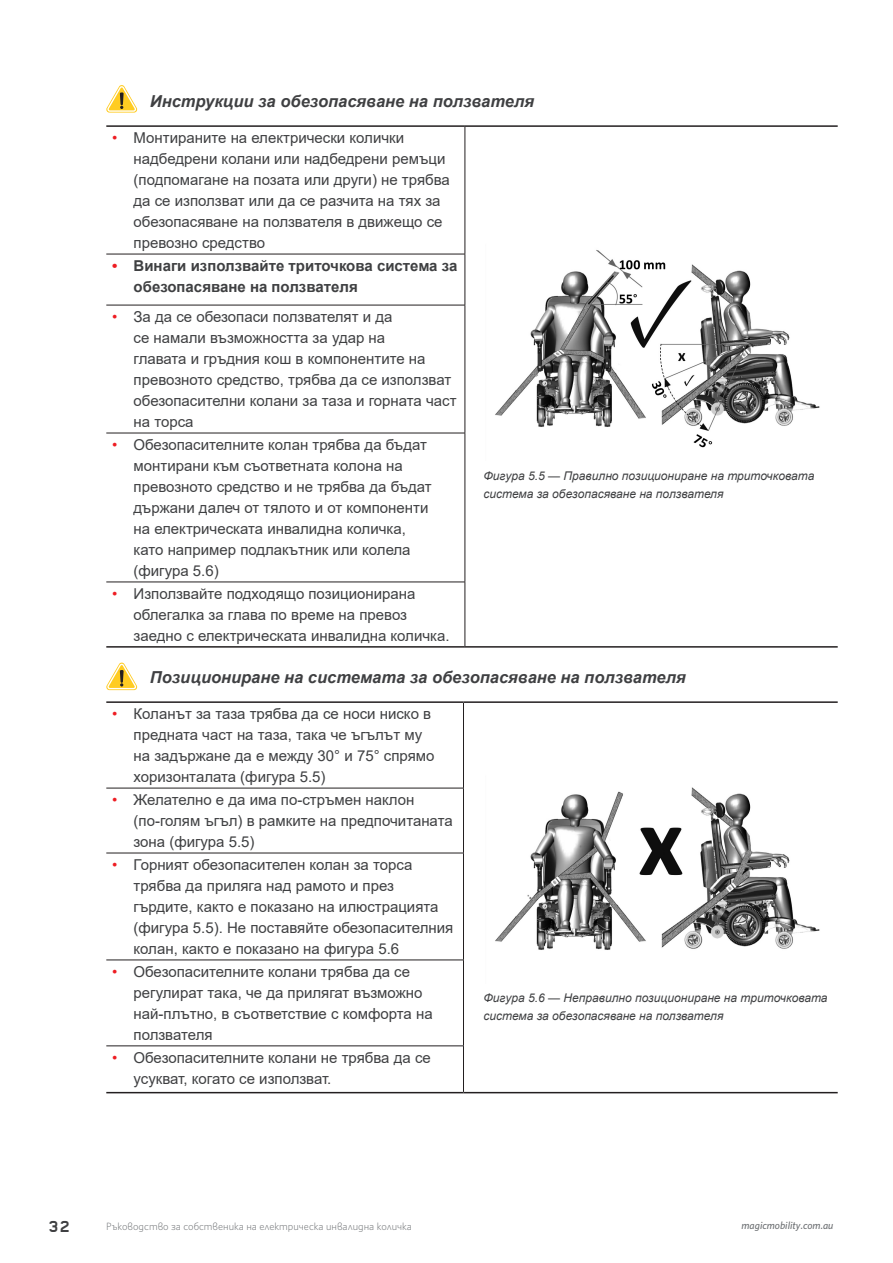
<style>
.page{position:relative;width:893px;height:1263px;background:#fff}
.page>*{position:absolute;margin:0;border:0;box-sizing:border-box;transform-origin:0 0}
.Sub_Heading_2{font:italic 700 16.5px "Arial";color:#3f4042}
.t1{font:15px/21px "Arial";color:#3f4042}
.t2{font:700 15px/21px "Arial";color:#3f4042}
.t3{font:15px "Alpha Headline";color:#3f4042}
.Picture_footnote{font:italic 12px/18px "Arial";color:#3f4042}
.t4{font:300 10.5px "Whitney";color:#6c6f72}
.t5{font:italic 500 10.5px "Whitney";color:#6c6f72}
.s1{color:#ee1d23}
</style>
<div class="page">
<svg style="left:106px;top:85px;width:32px;height:28px"></svg>
<hr style="left:465px;top:646px;width:373px;height:2px;background:#231f20">
<hr style="left:106px;top:125px;width:359px;height:2px;background:#231f20">
<hr style="left:465px;top:125px;width:373px;height:2px;background:#231f20">
<hr style="left:106px;top:646px;width:359px;height:2px;background:#231f20">
<hr style="left:106px;top:254px;width:359px;height:1px;background:#231f20">
<hr style="left:106px;top:305px;width:359px;height:1px;background:#231f20">
<hr style="left:106px;top:433px;width:359px;height:1px;background:#231f20">
<hr style="left:465px;top:127px;width:1px;height:127px;background:#231f20">
<hr style="left:465px;top:254px;width:1px;height:51px;background:#231f20">
<hr style="left:465px;top:305px;width:1px;height:128px;background:#231f20">
<hr style="left:465px;top:433px;width:1px;height:149px;background:#231f20">
<hr style="left:465px;top:582px;width:1px;height:64px;background:#231f20">
<hr style="left:106px;top:582px;width:359px;height:1px;background:#231f20">
<svg style="left:106px;top:662px;width:32px;height:28px"></svg>
<hr style="left:463px;top:1092px;width:375px;height:1px;background:#231f20">
<hr style="left:106px;top:701px;width:357px;height:2px;background:#231f20">
<hr style="left:463px;top:701px;width:375px;height:2px;background:#231f20">
<hr style="left:106px;top:1092px;width:357px;height:1px;background:#231f20">
<hr style="left:106px;top:788px;width:358px;height:1px;background:#231f20">
<hr style="left:106px;top:853px;width:358px;height:1px;background:#231f20">
<hr style="left:106px;top:960px;width:358px;height:1px;background:#231f20">
<hr style="left:463px;top:703px;width:1px;height:85px;background:#231f20">
<hr style="left:463px;top:788px;width:1px;height:65px;background:#231f20">
<hr style="left:463px;top:853px;width:1px;height:107px;background:#231f20">
<hr style="left:463px;top:960px;width:1px;height:86px;background:#231f20">
<hr style="left:463px;top:1046px;width:1px;height:46px;background:#231f20">
<hr style="left:106px;top:1045px;width:358px;height:1px;background:#231f20">
<img style="left:495px;top:250px;width:325px;height:198px">
<img style="left:495px;top:787px;width:325px;height:163px">
<p class="Sub_Heading_2" style="left:150px;top:90px;width:386px">Инструкции за обезопасяване на ползвателя</p>
<p class="t1" style="left:134px;top:127px;width:318px;text-indent:-21px"><span class="s1">•</span> Монтираните на електрически колички надбедрени колани или надбедрени ремъци (подпомагане на позата или други) не трябва да се използват или да се разчита на тях за обезопасяване на ползвателя в движещо се превозно средство</p>
<p class="t2" style="left:134px;top:255px;width:325px;text-indent:-21px"><span class="s1">•</span> Винаги използвайте триточкова система за обезопасяване на ползвателя</p>
<p class="t1" style="left:134px;top:306px;width:325px;text-indent:-21px"><span class="s1">•</span> За да се обезопаси ползвателят и да<br>се намали възможността за удар на<br>главата и гръдния кош в компонентите на превозното средство, трябва да се използват обезопасителни колани за таза и горната част на торса</p>
<p class="t1" style="left:134px;top:434px;width:300px;text-indent:-21px"><span class="s1">•</span> Обезопасителните колан трябва да бъдат монтирани към съответната колона на превозното средство и не трябва да бъдат държани далеч от тялото и от компоненти на електрическата инвалидна количка, като например подлакътник или колела (фигура 5.6)</p>
<p class="t1" style="left:134px;top:583px;width:318px;text-indent:-21px"><span class="s1">•</span> Използвайте подходящо позиционирана облегалка за глава по време на превоз заедно с електрическата инвалидна количка.</p>
<p class="Sub_Heading_2" style="left:150px;top:666px;width:537px">Позициониране на системата за обезопасяване на ползвателя</p>
<p class="t1" style="left:134px;top:703px;width:302px;text-indent:-21px"><span class="s1">•</span> Коланът за таза трябва да се носи ниско в предната част на таза, така че ъгълът му на задържане да е между 30° и 75° спрямо хоризонталата (фигура 5.5)</p>
<p class="t1" style="left:134px;top:789px;width:321px;text-indent:-21px"><span class="s1">•</span> Желателно е да има по-стръмен наклон (по-голям ъгъл) в рамките на предпочитаната зона (фигура 5.5)</p>
<p class="t1" style="left:134px;top:854px;width:321px;text-indent:-21px"><span class="s1">•</span> Горният обезопасителен колан за торса трябва да приляга над рамото и през гърдите, както е показано на илюстрацията (фигура 5.5). Не поставяйте обезопасителния колан, както е показано на фигура 5.6</p>
<p class="t1" style="left:134px;top:961px;width:301px;text-indent:-21px"><span class="s1">•</span> Обезопасителните колани трябва да се регулират така, че да прилягат възможно най-плътно, в съответствие с комфорта на ползвателя</p>
<p class="t1" style="left:134px;top:1047px;width:299px;text-indent:-21px"><span class="s1">•</span> Обезопасителните колани не трябва да се усукват, когато се използват.</p>
<p class="Picture_footnote" style="left:483px;top:467px;width:332px">Фигура 5.5 — Правилно позициониране на триточковата система за обезопасяване на ползвателя</p>
<p class="Picture_footnote" style="left:483px;top:989px;width:346px">Фигура 5.6 — Неправилно позициониране на триточковата система за обезопасяване на ползвателя</p>
<p class="t3" style="left:48px;top:1216px;width:24px">32</p>
<p class="t4" style="left:106px;top:1219px;width:307px">Ръководство за собственика на електрическа инвалидна количка</p>
<p class="t5" style="left:741px;top:1219px;width:93px">magicmobility.com.au</p>
</div>
